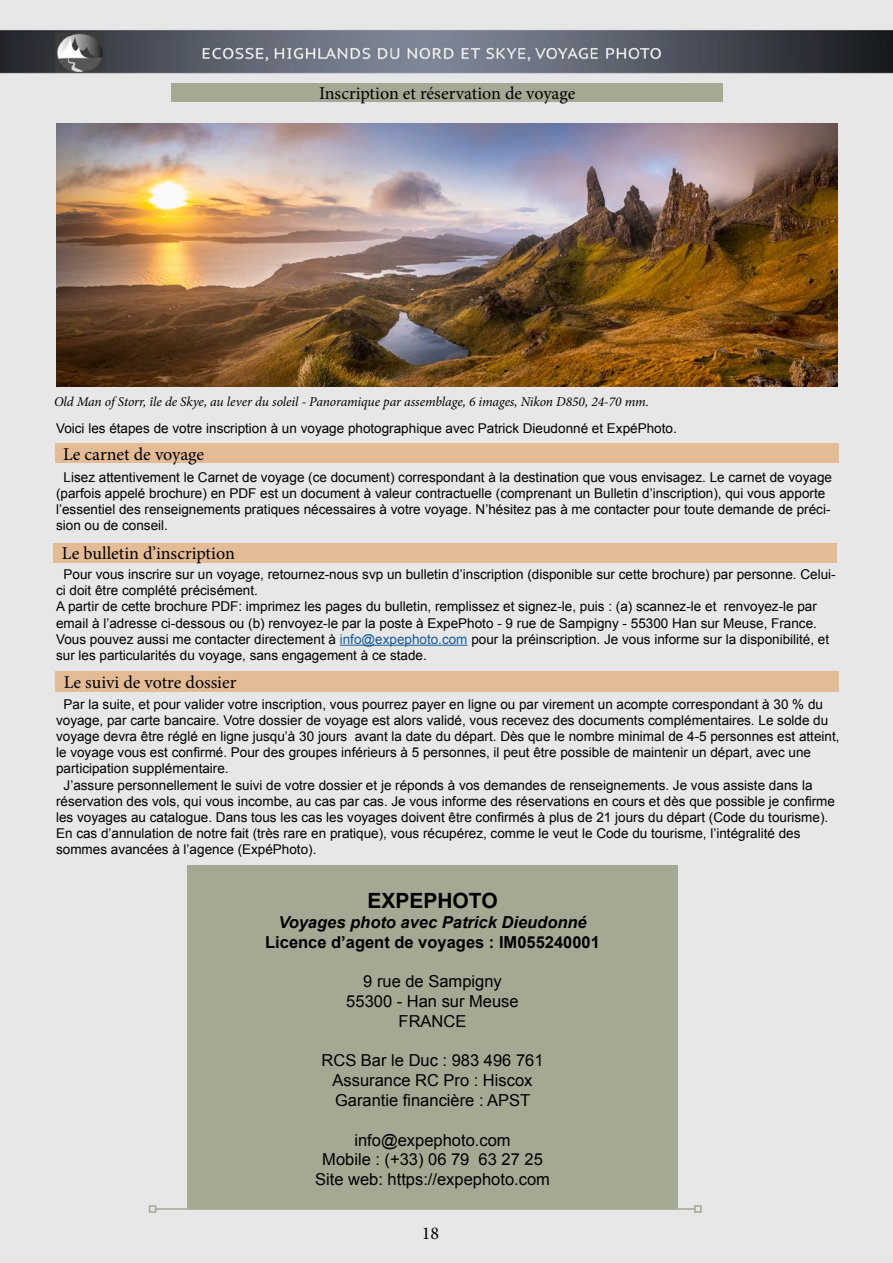
<style>
.page{position:relative;width:893px;height:1263px;background:#e7e7e7}
.page>*{position:absolute;margin:0;border:0;box-sizing:border-box;transform-origin:0 0}
.t1{font:700 21px "Arial";color:#000}
.t2{font:18px "Minion Pro";color:#000}
.t3{font:16.5px/19.8px "Arial";color:#000;text-align:center}
.t4{font:700 16.5px "Arial";color:#000}
.t5{font:italic 700 16.5px "Arial";color:#000}
.t6{font:13.5px/16.2px "Arial";color:#000}
.t7{font:italic 13.5px "Minion Pro";letter-spacing:-.005em;color:#000}
.s1{color:#165b9a}
</style>
<div class="page">
<img style="left:56px;top:123px;width:781px;height:264px">
<hr style="left:156px;top:1208px;width:539px;height:2px;background:#a3a992">
<div style="left:149px;top:1205px;width:7px;height:8px;border:2px solid #a3a992"></div>
<div style="left:694px;top:1205px;width:8px;height:8px;border:2px solid #a3a992"></div>
<div style="left:187px;top:865px;width:491px;height:344px;background:#a3a992"></div>
<hr style="left:340px;top:645px;width:128px;height:1px;background:#165b9a">
<div style="left:172px;top:83px;width:551px;height:19px;background:#a3a992"></div>
<div style="left:55px;top:443px;width:783px;height:20px;background:#e3bb95"></div>
<div style="left:54px;top:543px;width:783px;height:20px;background:#e3bb95"></div>
<div style="left:56px;top:671px;width:783px;height:21px;background:#e3bb95"></div>
<h2 class="t2" style="left:319px;top:81px;width:258px">Inscription et réservation de voyage</h2>
<p class="t7" style="left:54px;top:392px;width:596px">Old Man of Storr, île de Skye, au lever du soleil - Panoramique par assemblage, 6 images, Nikon D850, 24-70 mm.</p>
<p class="t6" style="left:56px;top:420px;width:622px">Voici les étapes de votre inscription à un voyage photographique avec Patrick Dieudonné et ExpéPhoto.</p>
<p class="t6" style="left:56px;top:469px;width:777px;text-indent:8px">Lisez attentivement le Carnet de voyage (ce document) correspondant à la destination que vous envisagez. Le carnet de voyage (parfois appelé brochure) en PDF est un document à valeur contractuelle (comprenant un Bulletin d’inscription), qui vous apporte l’essentiel des renseignements pratiques nécessaires à votre voyage. N’hésitez pas à me contacter pour toute demande de préci&shy;sion ou de conseil.</p>
<p class="t6" style="left:56px;top:566px;width:781px;text-indent:8px">Pour vous inscrire sur un voyage, retournez-nous svp un bulletin d’inscription (disponible sur cette brochure) par personne. Celui&shy;ci doit être complété précisément.<br>A partir de cette brochure PDF: imprimez les pages du bulletin, remplissez et signez-le, puis : (a) scannez-le et renvoyez-le par email à l’adresse ci-dessous ou (b) renvoyez-le par la poste à ExpePhoto - 9 rue de Sampigny - 55300 Han sur Meuse, France.<br>Vous pouvez aussi me contacter directement à <span class="s1">info@expephoto.com</span> pour la préinscription. Je vous informe sur la disponibilité, et sur les particularités du voyage, sans engagement à ce stade.</p>
<p class="t6" style="left:64px;top:696px;width:761px">Par la suite, et pour valider votre inscription, vous pourrez payer en ligne ou par virement un acompte correspondant à 30 % du</p>
<p class="t6" style="left:56px;top:712px;width:774px">voyage, par carte bancaire. Votre dossier de voyage est alors validé, vous recevez des documents complémentaires. Le solde du</p>
<p class="t6" style="left:56px;top:728px;width:785px">voyage devra être réglé en ligne jusqu’à 30 jours avant la date du départ. Dès que le nombre minimal de 4-5 personnes est atteint,</p>
<p class="t6" style="left:56px;top:744px;width:756px">le voyage vous est confirmé. Pour des groupes inférieurs à 5 personnes, il peut être possible de maintenir un départ, avec une</p>
<p class="t6" style="left:56px;top:761px;width:174px">participation supplémentaire.</p>
<p class="t6" style="left:64px;top:777px;width:750px">J’assure personnellement le suivi de votre dossier et je réponds à vos demandes de renseignements. Je vous assiste dans la</p>
<p class="t6" style="left:56px;top:793px;width:780px">réservation des vols, qui vous incombe, au cas par cas. Je vous informe des réservations en cours et dès que possible je confirme</p>
<p class="t6" style="left:56px;top:809px;width:774px">les voyages au catalogue. Dans tous les cas les voyages doivent être confirmés à plus de 21 jours du départ (Code du tourisme).</p>
<p class="t6" style="left:56px;top:825px;width:746px">En cas d’annulation de notre fait (très rare en pratique), vous récupérez, comme le veut le Code du tourisme, l’intégralité des</p>
<p class="t6" style="left:56px;top:842px;width:262px">sommes avancées à l’agence (ExpéPhoto).</p>
<h2 class="t2" style="left:63px;top:442px;width:143px">Le carnet de voyage</h2>
<h2 class="t2" style="left:62px;top:542px;width:174px">Le bulletin d’inscription</h2>
<h2 class="t2" style="left:64px;top:670px;width:174px">Le suivi de votre dossier</h2>
<h1 class="t1" style="left:367px;top:887px;width:132px">EXPEPHOTO</h1>
<p class="t5" style="left:278px;top:911px;width:310px">Voyages photo avec Patrick Dieudonné</p>
<p class="t4" style="left:265px;top:931px;width:336px">Licence d’agent de voyages : IM055240001</p>
<p class="t3" style="left:346px;top:972px;width:174px">9 rue de Sampigny<br>55300 - Han sur Meuse<br>FRANCE</p>
<p class="t3" style="left:322px;top:1051px;width:223px">RCS Bar le Duc : 983 496 761<br>Assurance RC Pro : Hiscox<br>Garantie financière : APST</p>
<p class="t3" style="left:315px;top:1130px;width:236px">info@expephoto.com<br>Mobile : (+33) 06 79 63 27 25<br>Site web: https://expephoto.com</p>
<h2 class="t2" style="left:422px;top:1221px;width:19px">18</h2>
</div>
